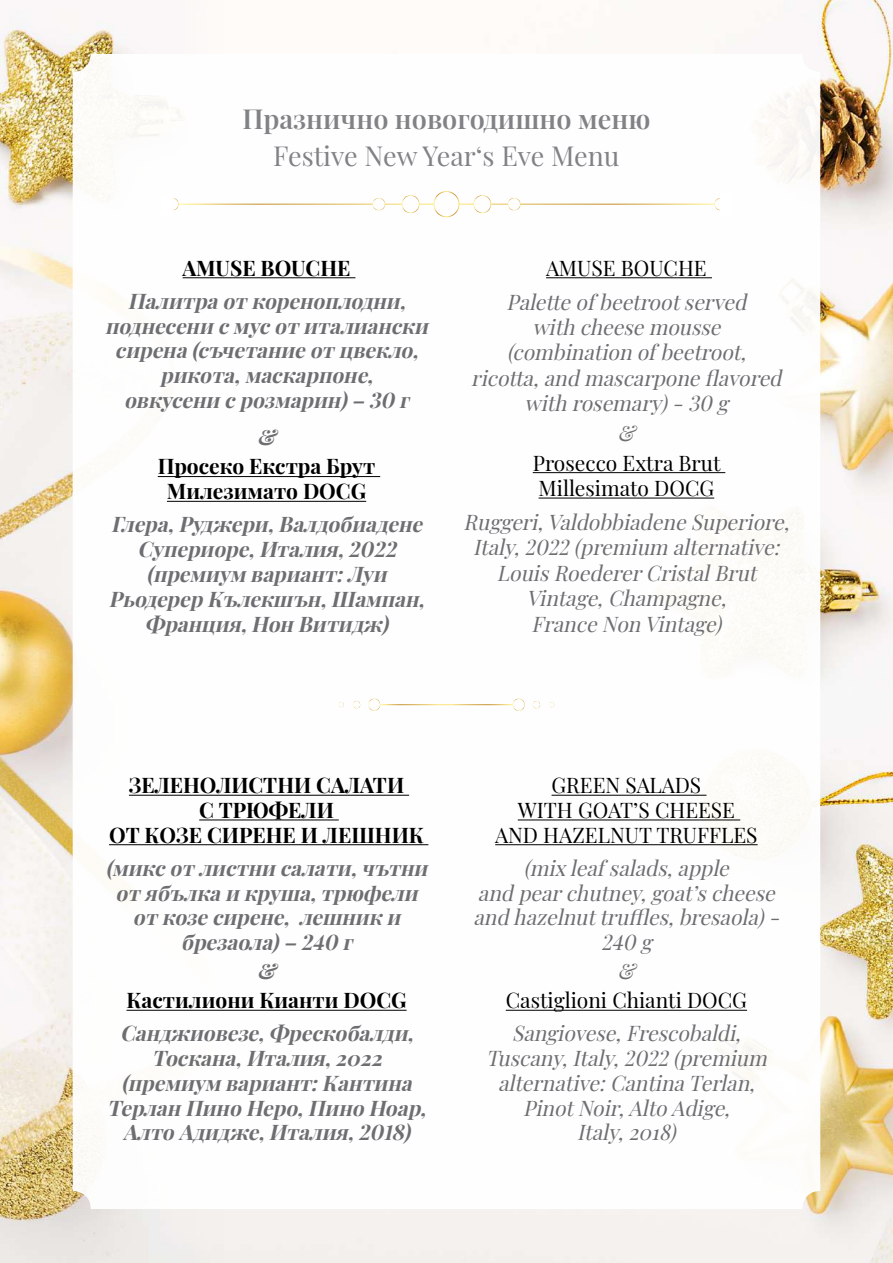
<style>
.page{position:relative;width:893px;height:1263px;background:#fff}
.page>*{position:absolute;margin:0;border:0;box-sizing:border-box;transform-origin:0 0}
.t1{font:600 27px "Playfair Display";color:#808285}
.t2{font:27px "Playfair Display";color:#808285}
.t3{font:italic 21px/25.3px "Playfair Display";color:#6d6e71;text-align:center}
.t4{font:italic 700 21px/24.8px "Playfair Display";color:#6d6e71;text-align:center}
.t5{font:21px/24.8px "Playfair Display";color:#000}
.t6{font:700 21px/24.8px "Playfair Display";color:#000;text-align:center}
</style>
<div class="page">
<img style="left:224px;top:0;width:669px;height:1263px">
<img style="left:0;top:0;width:224px;height:1263px">
<div style="left:73px;top:54px;width:747px;height:1155px;background:#fff;border-radius:18px"></div>
<hr style="left:183px;top:277px;width:172px;height:1px;background:#000">
<hr style="left:158px;top:476px;width:222px;height:1px;background:#000">
<hr style="left:167px;top:501px;width:199px;height:1px;background:#000">
<hr style="left:546px;top:277px;width:166px;height:1px;background:#000">
<hr style="left:533px;top:472px;width:192px;height:1px;background:#000">
<hr style="left:539px;top:498px;width:175px;height:1px;background:#000">
<hr style="left:129px;top:795px;width:280px;height:1px;background:#000">
<hr style="left:199px;top:820px;width:140px;height:1px;background:#000">
<hr style="left:109px;top:844px;width:319px;height:1px;background:#000">
<hr style="left:127px;top:1010px;width:280px;height:1px;background:#000">
<hr style="left:552px;top:795px;width:154px;height:1px;background:#000">
<hr style="left:518px;top:820px;width:222px;height:1px;background:#000">
<hr style="left:495px;top:844px;width:263px;height:1px;background:#000">
<hr style="left:506px;top:1010px;width:241px;height:1px;background:#000">
<svg style="left:368px;top:698px;width:12px;height:13px"></svg>
<svg style="left:353px;top:701px;width:7px;height:7px"></svg>
<svg style="left:513px;top:698px;width:12px;height:13px"></svg>
<svg style="left:533px;top:701px;width:7px;height:7px"></svg>
<svg style="left:380px;top:704px;width:133px;height:1px"></svg>
<svg style="left:179px;top:204px;width:535px;height:1px"></svg>
<svg style="left:433px;top:191px;width:27px;height:26px"></svg>
<svg style="left:402px;top:195px;width:18px;height:18px"></svg>
<svg style="left:473px;top:195px;width:18px;height:18px"></svg>
<svg style="left:372px;top:198px;width:13px;height:12px"></svg>
<svg style="left:508px;top:198px;width:13px;height:12px"></svg>
<svg style="left:173px;top:198px;width:6px;height:12px"></svg>
<svg style="left:714px;top:198px;width:6px;height:12px"></svg>
<p class="t1" style="left:242px;top:97px;width:410px">Празнично новогодишно меню</p>
<p class="t2" style="left:273px;top:135px;width:348px">Festive New Year‘s Eve Menu</p>
<p class="t6" style="left:183px;top:254px;width:169px">AMUSE BOUCHE</p>
<p class="t4" style="left:105px;top:287px;width:330px">Палитраот кореноплодни, поднесени смусот италиански сирена(съчетаниеот цвекло, рикота,маскарпоне,<br>овкусени срозмарин)– 30 г</p>
<p class="t4" style="left:257px;top:423px;width:27px">&amp;</p>
<p class="t6" style="left:158px;top:452px;width:219px">Просеко Екстра Брут<br>Милезимато DOCG</p>
<p class="t4" style="left:109px;top:510px;width:323px">Глера,Руджери,Валдобиадене<br>Супериоре,Италия,2022 (премиум вариант:Луи<br>Рьодерер Кълекшън,Шампан,<br>Франция,Нон Витидж)</p>
<p class="t5" style="left:546px;top:254px;width:162px">AMUSE BOUCHE</p>
<p class="t3" style="left:471px;top:287px;width:318px">Paletteofbeetrootserved<br>with cheesemousse (combination ofbeetroot, ricotta,and mascarponeflavored with rosemary)-30 g</p>
<p class="t3" style="left:618px;top:419px;width:25px">&amp;</p>
<p class="t5" style="left:533px;top:448px;width:189px;line-height:25.3px">Prosecco Extra Brut<br>Millesimato DOCG</p>
<p class="t3" style="left:464px;top:507px;width:333px">Ruggeri,ValdobbiadeneSuperiore,<br>Italy,2022(premium alternative:<br>LouisRoedererCristalBrut<br>Vintage,Champagne,<br>FranceNon Vintage)</p>
<p class="t6" style="left:109px;top:771px;width:317px">ЗЕЛЕНОЛИСТНИ САЛАТИ<br>С ТРЮФЕЛИ<br>ОТ КОЗЕ СИРЕНЕ И ЛЕШНИК</p>
<p class="t4" style="left:106px;top:854px;width:329px">(миксот листни салати,чътни от ябълкаи круша,трюфели от козесирене, лешник и брезаолa)– 240 г</p>
<p class="t4" style="left:257px;top:957px;width:27px">&amp;</p>
<p class="t6" style="left:127px;top:986px;width:282px">Кастилиони Кианти DOCG</p>
<p class="t4" style="left:107px;top:1019px;width:326px">Санджиовезе,Фрескобалди,<br>Тоскана,Италия,2022 (премиум вариант:Кантина<br>Терлан Пино Неро,Пино Ноар,<br>Алто Адидже,Италия,2018)</p>
<p class="t5" style="left:495px;top:771px;width:264px;text-align:center">GREEN SALADS<br>WITH GOAT’S CHEESE<br>AND HAZELNUT TRUFFLES</p>
<p class="t3" style="left:473px;top:854px;width:314px;line-height:24.8px">(mixleafsalads,apple<br>and pearchutney,goat’scheese and hazelnuttruffles,bresaola)-<br>240 g</p>
<p class="t3" style="left:618px;top:957px;width:25px">&amp;</p>
<p class="t5" style="left:506px;top:986px;width:243px">Castiglioni Chianti DOCG</p>
<p class="t3" style="left:486px;top:1019px;width:289px;line-height:24.8px">Sangiovese,Frescobaldi,<br>Tuscany,Italy,2022(premium alternative:CantinaTerlan,<br>PinotNoir,AltoAdige,<br>Italy,2018)</p>
</div>
